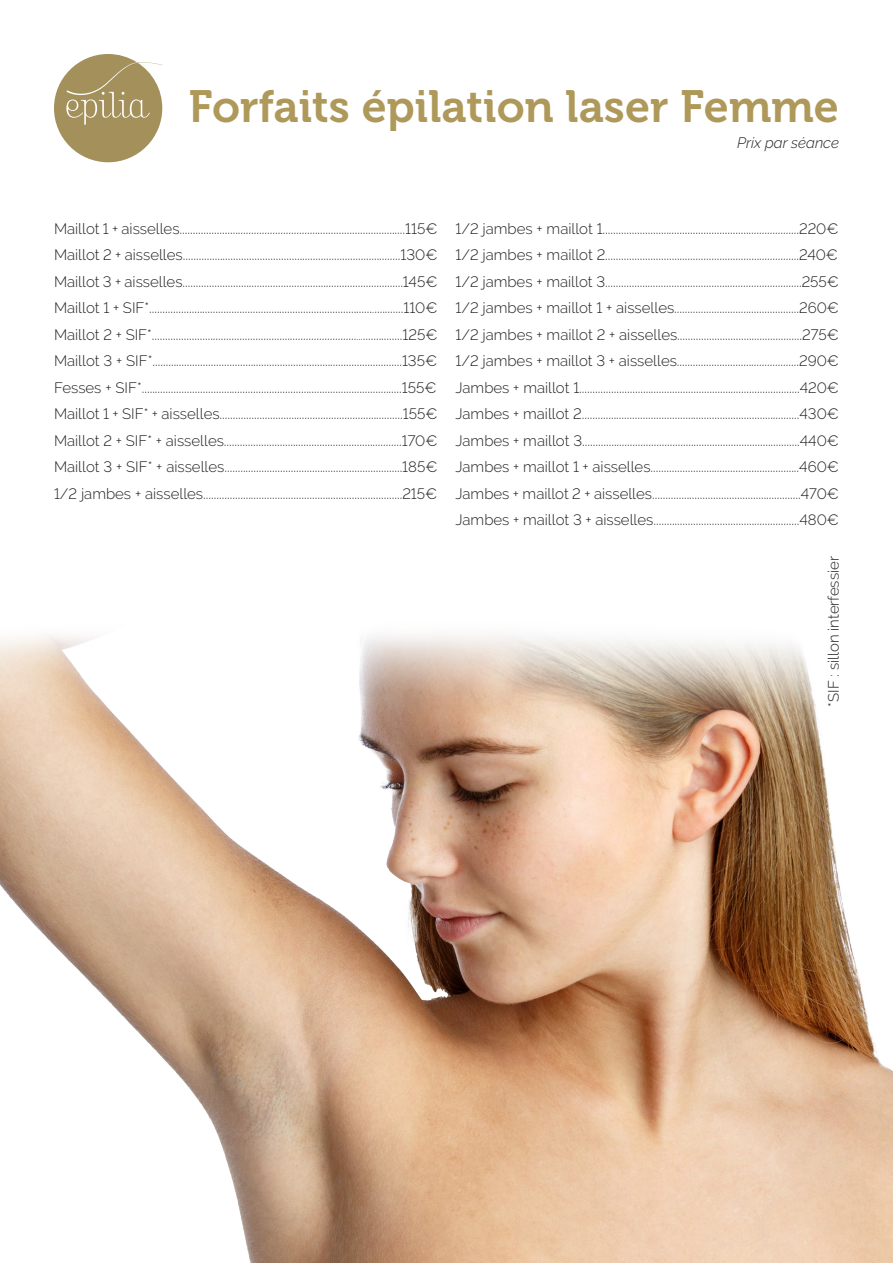
<style>
.page{position:relative;width:893px;height:1263px;background:#fff}
.page>*{position:absolute;margin:0;border:0;box-sizing:border-box;transform-origin:0 0}
.t1{font:45px "Museo 700";color:#ae995a}
.t2{font:300 15px "Raleway";color:#231f20}
.t3{font:italic 300 15px "Raleway";color:#231f20}
.s1{font-size:12px}
</style>
<div class="page">
<svg style="left:54px;top:54px;width:108px;height:108px"></svg>
<img style="left:0;top:634px;width:893px;height:629px">
<p class="t1" style="left:189px;top:82px;width:652px">Forfaits épilation laser Femme</p>
<p class="t3" style="left:737px;top:134px;width:103px">Prix par séance</p>
<p class="t2" style="left:54px;top:220px;width:385px">Maillot 1 + aisselles.....................................................................................115€</p>
<p class="t2" style="left:54px;top:246px;width:385px">Maillot 2 + aisselles..................................................................................130€</p>
<p class="t2" style="left:54px;top:273px;width:385px">Maillot 3 + aisselles...................................................................................145€</p>
<p class="t2" style="left:54px;top:299px;width:385px">Maillot 1 + SIF*....................................................................................<span class="s1">.</span>...........110€</p>
<p class="t2" style="left:54px;top:326px;width:385px">Maillot 2 + SIF*.............................................................................<span class="s1">...</span>...............125€</p>
<p class="t2" style="left:54px;top:352px;width:385px">Maillot 3 + SIF*..............................................................................................135€</p>
<p class="t2" style="left:54px;top:379px;width:384px">Fesses + SIF*..................................................................................................155€</p>
<p class="t2" style="left:54px;top:405px;width:385px">Maillot 1 + SIF* + aisselles.....................................................................155€</p>
<p class="t2" style="left:54px;top:432px;width:385px">Maillot 2 + SIF* + aisselles...................................................................170€</p>
<p class="t2" style="left:54px;top:458px;width:385px">Maillot 3 + SIF* + aisselles...................................................................185€</p>
<p class="t2" style="left:54px;top:485px;width:385px">1/2 jambes + aisselles...........................................................................215€</p>
<p class="t2" style="left:455px;top:220px;width:385px">1/2 jambes + maillot 1..........................................................................220€</p>
<p class="t2" style="left:455px;top:246px;width:384px">1/2 jambes + maillot 2.........................................................................240€</p>
<p class="t2" style="left:455px;top:273px;width:385px">1/2 jambes + maillot 3..........................................................................255€</p>
<p class="t2" style="left:455px;top:299px;width:385px">1/2 jambes + maillot 1 + aisselles...............................................260€</p>
<p class="t2" style="left:455px;top:326px;width:385px">1/2 jambes + maillot 2 + aisselles...............................................275€</p>
<p class="t2" style="left:455px;top:352px;width:385px">1/2 jambes + maillot 3 + aisselles..............................................290€</p>
<p class="t2" style="left:455px;top:379px;width:385px">Jambes + maillot 1...................................................................................420€</p>
<p class="t2" style="left:455px;top:405px;width:385px">Jambes + maillot 2..................................................................................430€</p>
<p class="t2" style="left:455px;top:432px;width:385px">Jambes + maillot 3..................................................................................440€</p>
<p class="t2" style="left:455px;top:458px;width:385px">Jambes + maillot 1 + aisselles........................................................460€</p>
<p class="t2" style="left:455px;top:485px;width:385px">Jambes + maillot 2 + aisselles........................................................470€</p>
<p class="t2" style="left:455px;top:511px;width:385px">Jambes + maillot 3 + aisselles.......................................................480€</p>
<p class="t2" style="left:825px;top:706px;width:152px;rotate:-90deg">*SIF : sillon interfessier</p>
</div>
